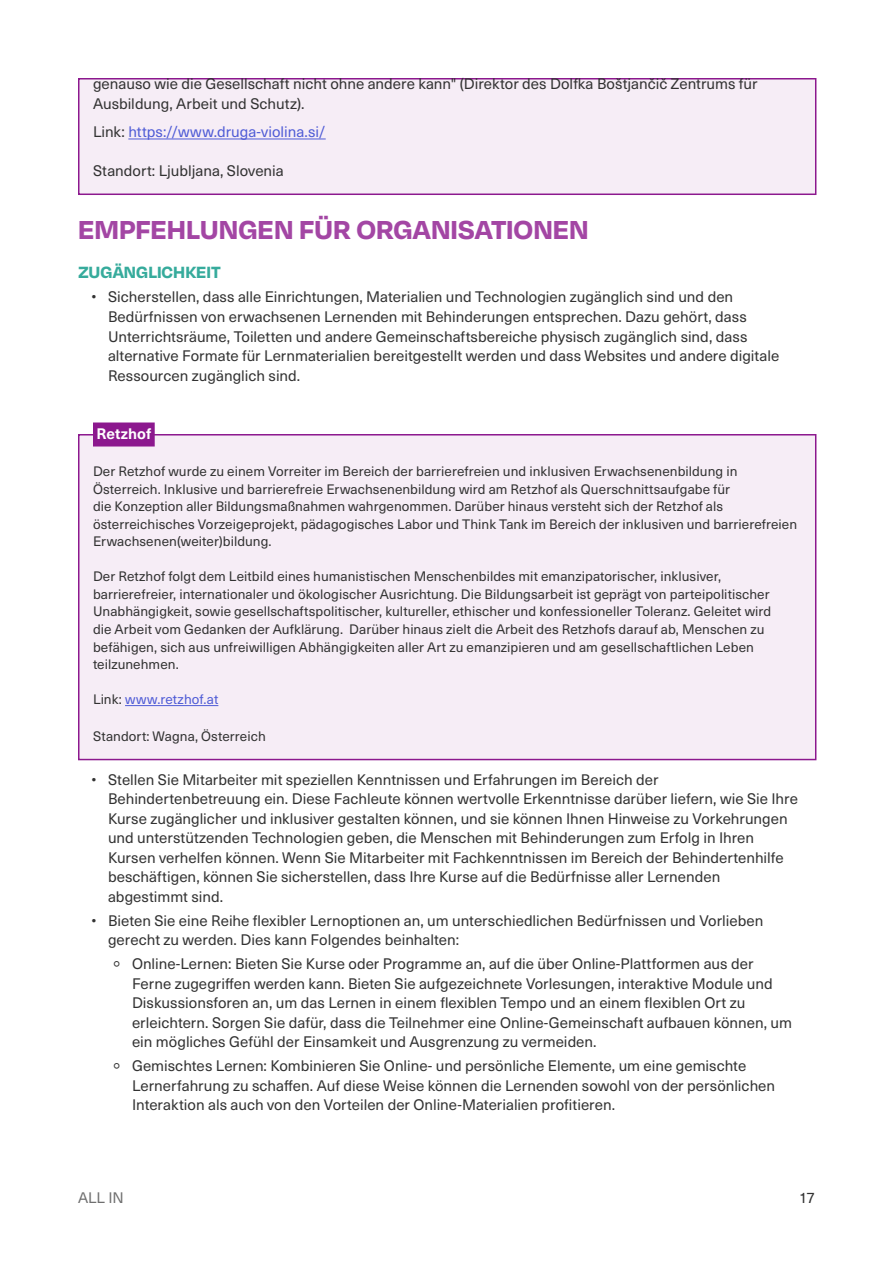
<style>
.page{position:relative;width:893px;height:1263px;background:#fff}
.page>*{position:absolute;margin:0;border:0;box-sizing:border-box;transform-origin:0 0}
.t1{font:700 30px "Degular";color:#a346a4}
.t2{font:700 18.75px "Degular";color:#36ab9c}
.t3{font:15px/19.5px "Neue Haas Unica W1 G";color:#323232}
.t4{font:15px "Neue Haas Unica W1 G";color:#4f5cd6}
.t5{font:700 15px "Neue Haas Unica W1 G";letter-spacing:.005em;color:#fff}
.t6{font:15px "Neue Haas Unica W1 G";color:#6f6f6f}
.t7{font:13.5px/17.5px "Neue Haas Unica W1 G";letter-spacing:.005em;color:#323232}
.t8{font:13.5px "Neue Haas Unica W1 G";letter-spacing:.005em;color:#4f5cd6}
.s1{color:#323232}
.s2{font-family:"Noto Sans"}
</style>
<div class="page">
<div style="left:78px;top:78px;width:738px;height:117px;background:#f6edf6;border:2px solid #8c188e"></div>
<div style="left:78px;top:434px;width:738px;height:326px;background:#f6edf6;border:2px solid #8c188e"></div>
<hr style="left:128px;top:139px;width:198px;height:1px;background:#4f5cd6">
<div style="left:93px;top:422px;width:62px;height:24px;background:#8c188e"></div>
<hr style="left:125px;top:705px;width:93px;height:1px;background:#4f5cd6">
<p class="t3" style="left:93px;top:74px;width:666px">genauso wie die Gesellschaft nicht ohne andere kann" (Direktor des Dolfka Boštjančič Zentrums für<br>Ausbildung, Arbeit und Schutz).</p>
<p class="t4" style="left:93px;top:121px;width:234px"><span class="s1">Link:</span> https://www.druga-violina.si/</p>
<p class="t3" style="left:93px;top:161px;width:192px">Standort: Ljubljana, Slovenia</p>
<h1 class="t1" style="left:78px;top:211px;width:512px">EMPFEHLUNGEN FÜR ORGANISATIONEN</h1>
<p class="t2" style="left:78px;top:261px;width:144px">ZUGÄNGLICHKEIT</p>
<p class="t3" style="left:108px;top:287px;width:673px;text-indent:-16px">• Sicherstellen, dass alle Einrichtungen, Materialien und Technologien zugänglich sind und den Bedürfnissen von erwachsenen Lernenden mit Behinderungen entsprechen. Dazu gehört, dass Unterrichtsräume, Toiletten und andere Gemeinschaftsbereiche physisch zugänglich sind, dass alternative Formate für Lernmaterialien bereitgestellt werden und dass Websites und andere digitale Ressourcen zugänglich sind.</p>
<p class="t5" style="left:96px;top:422px;width:56px">Retzhof</p>
<p class="t7" style="left:93px;top:462px;width:706px">Der Retzhof wurde zu einem Vorreiter im Bereich der barrierefreien und inklusiven Erwachsenenbildung in Österreich. Inklusive und barrierefreie Erwachsenenbildung wird am Retzhof als Querschnittsaufgabe für<br>die Konzeption aller Bildungsmaßnahmen wahrgenommen. Darüber hinaus versteht sich der Retzhof als österreichisches Vorzeigeprojekt, pädagogisches Labor und Think Tank im Bereich der inklusiven und barrierefreien Erwachsenen(weiter)bildung.</p>
<p class="t7" style="left:93px;top:567px;width:680px">Der Retzhof folgt dem Leitbild eines humanistischen Menschenbildes mit emanzipatorischer, inklusiver, barrierefreier, internationaler und ökologischer Ausrichtung. Die Bildungsarbeit ist geprägt von parteipolitischer Unabhängigkeit, sowie gesellschaftspolitischer, kultureller, ethischer und konfessioneller Toleranz. Geleitet wird die Arbeit vom Gedanken der Aufklärung. Darüber hinaus zielt die Arbeit des Retzhofs darauf ab, Menschen zu befähigen, sich aus unfreiwilligen Abhängigkeiten aller Art zu emanzipieren und am gesellschaftlichen Leben teilzunehmen.</p>
<p class="t8" style="left:93px;top:689px;width:127px"><span class="s1">Link:</span> www.retzhof.at</p>
<p class="t7" style="left:93px;top:727px;width:174px">Standort: Wagna, Österreich</p>
<p class="t3" style="left:108px;top:769px;width:691px;text-indent:-16px">• Stellen Sie Mitarbeiter mit speziellen Kenntnissen und Erfahrungen im Bereich der Behindertenbetreuung ein. Diese Fachleute können wertvolle Erkenntnisse darüber liefern, wie Sie Ihre Kurse zugänglicher und inklusiver gestalten können, und sie können Ihnen Hinweise zu Vorkehrungen und unterstützenden Technologien geben, die Menschen mit Behinderungen zum Erfolg in Ihren Kursen verhelfen können. Wenn Sie Mitarbeiter mit Fachkenntnissen im Bereich der Behindertenhilfe beschäftigen, können Sie sicherstellen, dass Ihre Kurse auf die Bedürfnisse aller Lernenden abgestimmt sind.</p>
<p class="t3" style="left:108px;top:910px;width:657px;text-indent:-16px">• Bieten Sie eine Reihe flexibler Lernoptionen an, um unterschiedlichen Bedürfnissen und Vorlieben gerecht zu werden. Dies kann Folgendes beinhalten:</p>
<p class="t3" style="left:132px;top:953px;width:662px;text-indent:-20px"><span class="s2">⸰</span> Online-Lernen: Bieten Sie Kurse oder Programme an, auf die über Online-Plattformen aus der Ferne zugegriffen werden kann. Bieten Sie aufgezeichnete Vorlesungen, interaktive Module und Diskussionsforen an, um das Lernen in einem flexiblen Tempo und an einem flexiblen Ort zu erleichtern. Sorgen Sie dafür, dass die Teilnehmer eine Online-Gemeinschaft aufbauen können, um ein mögliches Gefühl der Einsamkeit und Ausgrenzung zu vermeiden.</p>
<p class="t3" style="left:132px;top:1055px;width:645px;text-indent:-20px"><span class="s2">⸰</span> Gemischtes Lernen: Kombinieren Sie Online- und persönliche Elemente, um eine gemischte<br>Lernerfahrung zu schaffen. Auf diese Weise können die Lernenden sowohl von der persönlichen<br>Interaktion als auch von den Vorteilen der Online-Materialien profitieren.</p>
<p class="t6" style="left:78px;top:1186px;width:47px">ALL IN</p>
<p class="t3" style="left:799px;top:1187px;width:17px">17</p>
</div>
